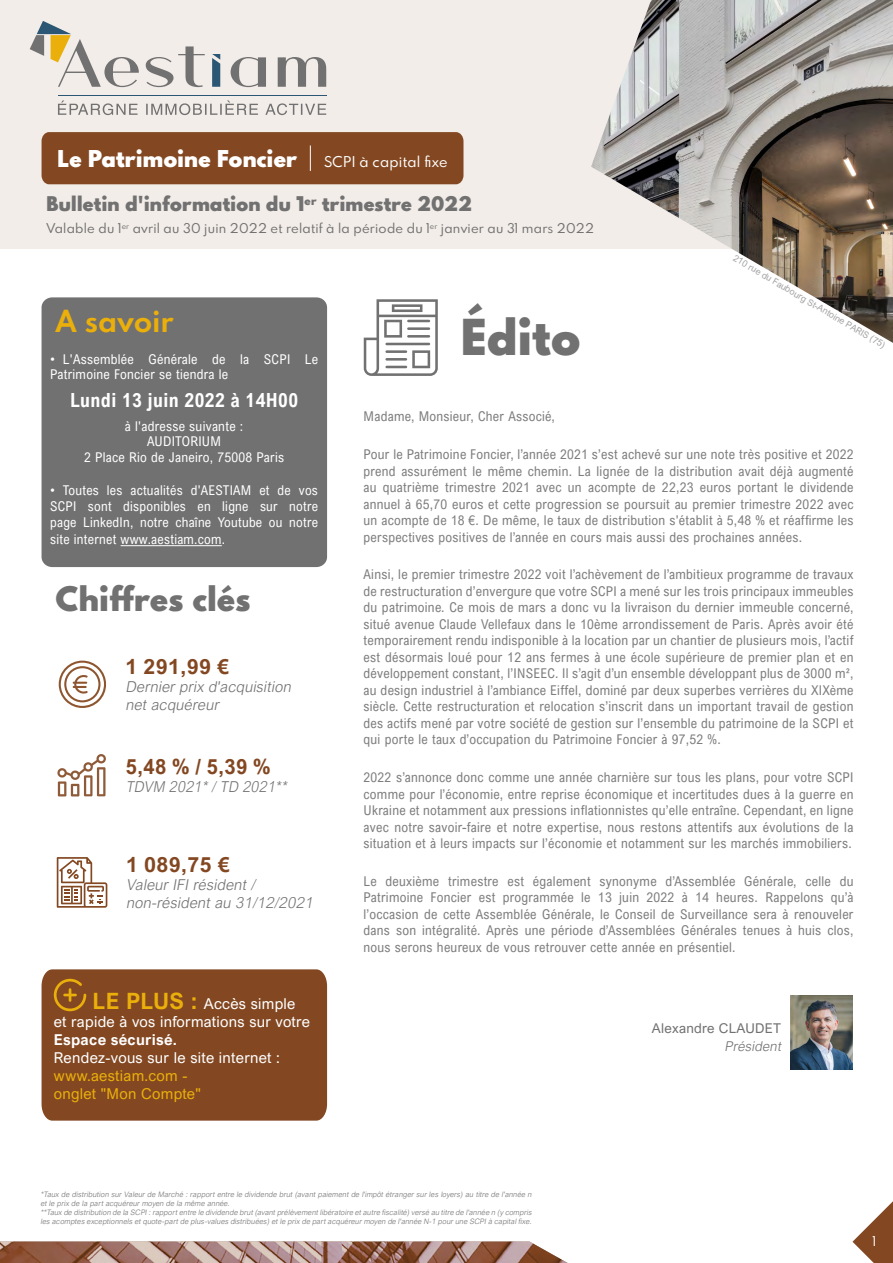
<style>
.page{position:relative;width:893px;height:1263px;background:#fff}
.page>*{position:absolute;margin:0;border:0;box-sizing:border-box;transform-origin:0 0}
.t1{font:900 43.95px "Spartan MB";letter-spacing:.02em;color:#727171}
.t2{font:900 30px "Spartan MB";letter-spacing:.02em;color:#727171}
.t3{font:700 27px "Spartan MB";letter-spacing:.02em;color:#eaaf0a}
.t4{font:700 21px "Arial Nova";letter-spacing:.02em;color:#834822}
.t5{font:700 21px "Arial Nova";letter-spacing:.02em;color:#834822;scale:.95 1}
.t6{font:900 20.55px "Spartan MB";letter-spacing:.02em;color:#fff}
.t7{font:700 19.5px "Arial Nova Cond";letter-spacing:.02em;color:#fff}
.t8{font:900 18px "Spartan MB";letter-spacing:.02em;color:#727171}
.t9{font:15px/18px "Arial Nova";letter-spacing:.02em;color:#fff}
.t10{font:italic 300 15px/18px "Arial Nova";color:#727171}
.t11{font:15px/18px "Arial Nova";letter-spacing:.02em;color:#eaaf0a}
.t12{font:italic 300 15px "Arial Nova";color:#727171;scale:.95 1}
.t13{font:700 15px "Arial Nova";letter-spacing:.02em;color:#fff}
.t14{font:13.5px/16.5px "Arial Nova Cond";letter-spacing:.02em;color:#7e7d7d;text-align:justify}
.t15{font:13.5px/16.2px "Arial Nova Cond";letter-spacing:.02em;color:#fff}
.t16{font:13.5px "Arial Nova";letter-spacing:.02em;color:#727171}
.t17{font:italic 300 13.5px "Arial Nova";color:#727171}
.t18{font:13.2px "Spartan MB";letter-spacing:.02em;color:#fff}
.t19{font:12px "Spartan MB";letter-spacing:.02em;color:#727171}
.t20{font:12px "Spartan MB";color:#fff}
.t21{font:9px "Arial Nova";color:#a5a3a3}
.t22{font:italic 300 7.5px/9px "Arial Nova";color:#727171}
.s1{font-weight:700;font-size:22.5px;color:#eaaf0a}
</style>
<div class="page">
<div style="left:0;top:0;width:893px;height:249px;background:#f2ede9"></div>
<svg style="left:58px;top:100px;width:268px;height:15px"></svg>
<svg style="left:30px;top:21px;width:109px;height:66px"></svg>
<svg style="left:146px;top:46px;width:59px;height:41px"></svg>
<svg style="left:231px;top:57px;width:35px;height:30px"></svg>
<svg style="left:278px;top:57px;width:48px;height:30px"></svg>
<hr style="left:58px;top:95px;width:268px;height:1px;background:#2b5674">
<svg style="left:212px;top:54px;width:8px;height:33px"></svg>
<img style="left:0;top:1241px;width:568px;height:22px">
<div style="left:42px;top:132px;width:421px;height:52px;background:#834822"></div>
<svg style="left:364px;top:299px;width:74px;height:77px"></svg>
<img style="left:591px;top:0;width:302px;height:343px">
<img style="left:790px;top:995px;width:62px;height:75px">
<svg style="left:852px;top:1201px;width:41px;height:62px"></svg>
<div style="left:42px;top:969px;width:285px;height:151px;background:#834822"></div>
<svg style="left:59px;top:661px;width:47px;height:47px"></svg>
<svg style="left:57px;top:754px;width:49px;height:42px"></svg>
<div style="left:42px;top:297px;width:285px;height:270px;background:#727171;border-radius:10px"></div>
<hr style="left:121px;top:545px;width:101px;height:1px;background:#fff">
<svg style="left:57px;top:857px;width:50px;height:51px"></svg>
<h3 class="t6" style="left:57px;top:142px;width:241px">Le Patrimoine Foncier</h3>
<p class="t18" style="left:324px;top:152px;width:126px">SCPI à capital fixe</p>
<h3 class="t8" style="left:46px;top:189px;width:427px">Bulletin d'information du 1<sup>er</sup> trimestre 2022</h3>
<p class="t19" style="left:46px;top:219px;width:549px">Valable du 1<sup>er</sup> avril au 30 juin 2022 et relatif à la période du 1<sup>er</sup> janvier au 31 mars 2022</p>
<h3 class="t3" style="left:56px;top:300px;width:119px">A savoir</h3>
<p class="t15" style="left:50px;top:352px;width:269px;line-height:15px">• L'Assemblée Générale de la SCPI Le<br>Patrimoine Foncier se tiendra le</p>
<h3 class="t7" style="left:70px;top:388px;width:229px">Lundi 13 juin 2022 à 14H00</h3>
<p class="t15" style="left:84px;top:418px;width:202px;line-height:15.6px;text-align:center">à l'adresse suivante :<br>AUDITORIUM<br>2 Place Rio de Janeiro, 75008 Paris</p>
<p class="t15" style="left:50px;top:482px;width:269px;text-align:justify">• Toutes les actualités d'AESTIAM et de vos SCPI sont disponibles en ligne sur notre page LinkedIn, notre chaîne Youtube ou notre site internet www.aestiam.com.</p>
<h2 class="t2" style="left:56px;top:574px;width:196px">Chiffres clés</h2>
<h3 class="t4" style="left:125px;top:655px;width:105px">1 291,99 €</h3>
<p class="t10" style="left:125px;top:678px;width:170px">Dernier prix d'acquisition net acquéreur</p>
<h3 class="t5" style="left:126px;top:754px;width:154px">5,48 % / 5,39 %</h3>
<p class="t12" style="left:126px;top:778px;width:174px">TDVM 2021* / TD 2021**</p>
<h3 class="t4" style="left:126px;top:852px;width:105px">1 089,75 €</h3>
<p class="t10" style="left:126px;top:876px;width:191px">Valeur IFI résident / non-résident au 31/12/2021</p>
<p class="t9" style="left:54px;top:995px;width:258px;text-indent:39px"><span class="s1">LE PLUS :</span> Accès simple et rapide à vos informations sur votre</p>
<p class="t13" style="left:54px;top:1031px;width:125px">Espace sécurisé.</p>
<p class="t9" style="left:54px;top:1049px;width:228px">Rendez-vous sur le site internet :</p>
<p class="t11" style="left:54px;top:1067px;width:149px">www.aestiam.com - onglet "Mon Compte"</p>
<h1 class="t1" style="left:461px;top:301px;width:121px">Édito</h1>
<p class="t21" style="left:736px;top:253px;width:176px;rotate:30deg">210 rue du Faubourg St-Antoine PARIS (75)</p>
<p class="t14" style="left:364px;top:408px;width:193px">Madame, Monsieur, Cher Associé,</p>
<p class="t14" style="left:364px;top:446px;width:491px">Pour le Patrimoine Foncier, l’année 2021 s’est achevé sur une note très positive et 2022 prend assurément le même chemin. La lignée de la distribution avait déjà augmenté au quatrième trimestre 2021 avec un acompte de 22,23 euros portant le dividende annuel à 65,70 euros et cette progression se poursuit au premier trimestre 2022 avec un acompte de 18 €. De même, le taux de distribution s'établit à 5,48 % et réaffirme les perspectives positives de l’année en cours mais aussi des prochaines années.</p>
<p class="t14" style="left:364px;top:566px;width:491px">Ainsi, le premier trimestre 2022 voit l’achèvement de l’ambitieux programme de travaux de restructuration d’envergure que votre SCPI a mené sur les trois principaux immeubles du patrimoine. Ce mois de mars a donc vu la livraison du dernier immeuble concerné, situé avenue Claude Vellefaux dans le 10ème arrondissement de Paris. Après avoir été temporairement rendu indisponible à la location par un chantier de plusieurs mois, l’actif est désormais loué pour 12 ans fermes à une école supérieure de premier plan et en développement constant, l’INSEEC. Il s’agit d’un ensemble développant plus de 3000 m², au design industriel à l’ambiance Eiffel, dominé par deux superbes verrières du XIXème siècle. Cette restructuration et relocation s’inscrit dans un important travail de gestion des actifs mené par votre société de gestion sur l’ensemble du patrimoine de la SCPI et qui porte le taux d’occupation du Patrimoine Foncier à 97,52 %.</p>
<p class="t14" style="left:364px;top:769px;width:491px">2022 s’annonce donc comme une année charnière sur tous les plans, pour votre SCPI comme pour l’économie, entre reprise économique et incertitudes dues à la guerre en Ukraine et notamment aux pressions inflationnistes qu’elle entraîne. Cependant, en ligne avec notre savoir-faire et notre expertise, nous restons attentifs aux évolutions de la situation et à leurs impacts sur l’économie et notamment sur les marchés immobiliers.</p>
<p class="t14" style="left:364px;top:873px;width:491px">Le deuxième trimestre est également synonyme d’Assemblée Générale, celle du Patrimoine Foncier est programmée le 13 juin 2022 à 14 heures. Rappelons qu’à l’occasion de cette Assemblée Générale, le Conseil de Surveillance sera à renouveler dans son intégralité. Après une période d’Assemblées Générales tenues à huis clos, nous serons heureux de vous retrouver cette année en présentiel.</p>
<p class="t16" style="left:652px;top:1020px;width:131px">Alexandre CLAUDET</p>
<p class="t17" style="left:725px;top:1038px;width:61px">Président</p>
<p class="t22" style="left:40px;top:1189px;width:494px">*Taux de distribution sur Valeur de Marché : rapport entre le dividende brut (avant paiement de l'impôt étranger sur les loyers) au titre de l'année n et le prix de la part acquéreur moyen de la même année.<br>**Taux de distribution de la SCPI:rapportentre le dividende brut(avantprélèvementlibératoire etautre fiscalité) versé au titre de l'année n (y compris les acomptes exceptionnels et quote-part de plus-values distribuées) et le prix de part acquéreur moyen de l'année N-1 pour une SCPI à capital fixe.</p>
<p class="t20" style="left:873px;top:1232px;width:5px">1</p>
</div>
